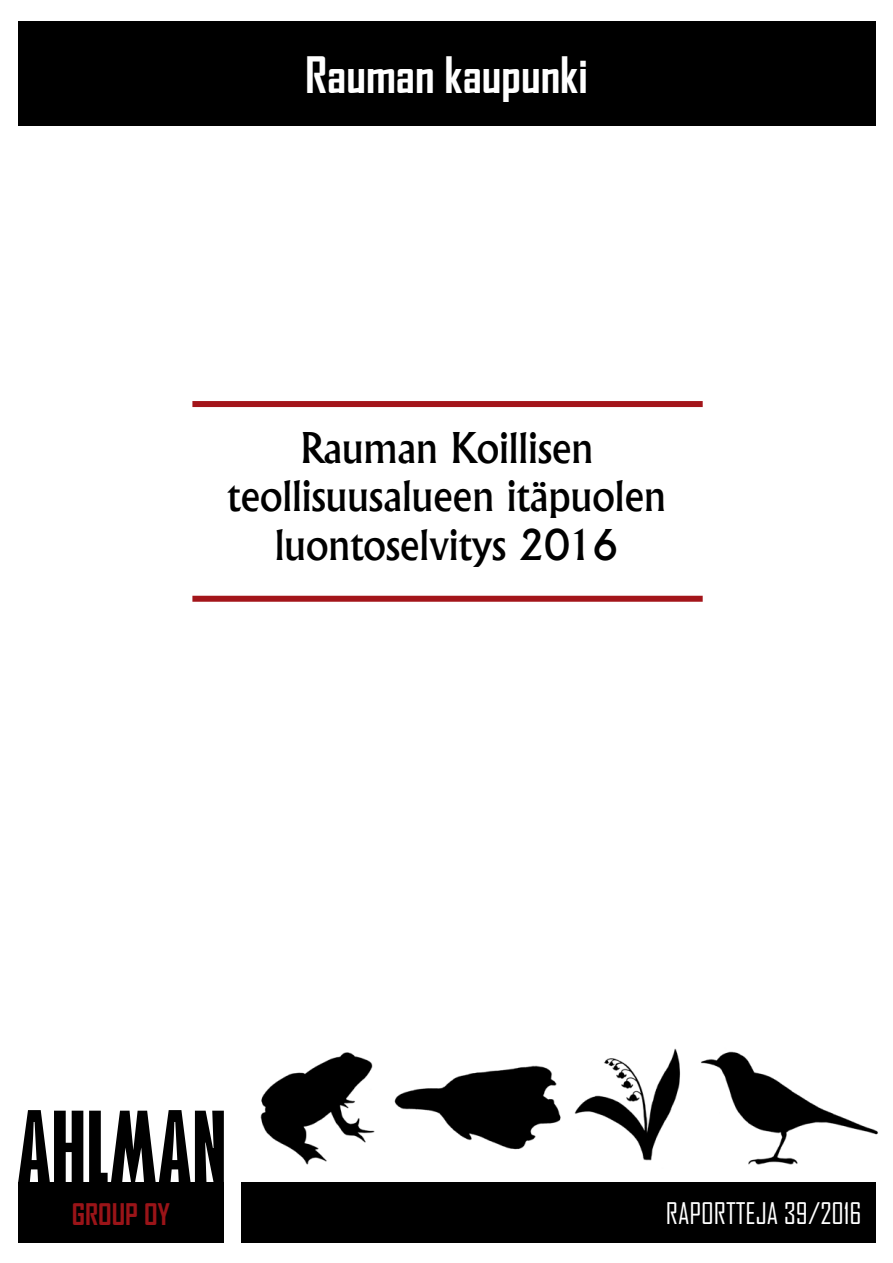
<style>
.page{position:relative;width:893px;height:1263px;background:#fff}
.page>*{position:absolute;margin:0;border:0;box-sizing:border-box;transform-origin:0 0}
.t1{font:700 extra-condensed 90px "Gill Sans";color:#000;scale:1.21 1}
.t2{font:700 48px "Agency FB";color:#fff}
.t3{font:500 40.5px/48.6px "Albertus";color:#000;text-align:center}
.t4{font:28.5px "Agency FB";color:#fff}
.t5{font:700 28.5px "Agency FB";color:#9a1418}
</style>
<div class="page">
<div style="left:18px;top:21px;width:858px;height:104px;background:#000"></div>
<div style="left:242px;top:1182px;width:634px;height:60px;background:#000"></div>
<div style="left:192px;top:401px;width:511px;height:6px;background:#a3151a"></div>
<div style="left:192px;top:596px;width:511px;height:6px;background:#a3151a"></div>
<div style="left:18px;top:1182px;width:206px;height:60px;background:#000"></div>
<img style="left:701px;top:1051px;width:177px;height:114px">
<img style="left:394px;top:1065px;width:167px;height:85px">
<img style="left:574px;top:1048px;width:106px;height:113px">
<img style="left:260px;top:1052px;width:115px;height:113px">
<p class="t2" style="left:305px;top:45px;width:284px">Rauman kaupunki</p>
<p class="t3" style="left:227px;top:424px;width:440px">Rauman Koillisen teollisuusalueen itäpuolen luontoselvitys 2016</p>
<h1 class="t1" style="left:17px;top:1092px;width:175px">AHLMAN</h1>
<p class="t5" style="left:72px;top:1197px;width:100px">GROUP OY</p>
<p class="t4" style="left:666px;top:1195px;width:197px">RAPORTTEJA 39/2016</p>
</div>
